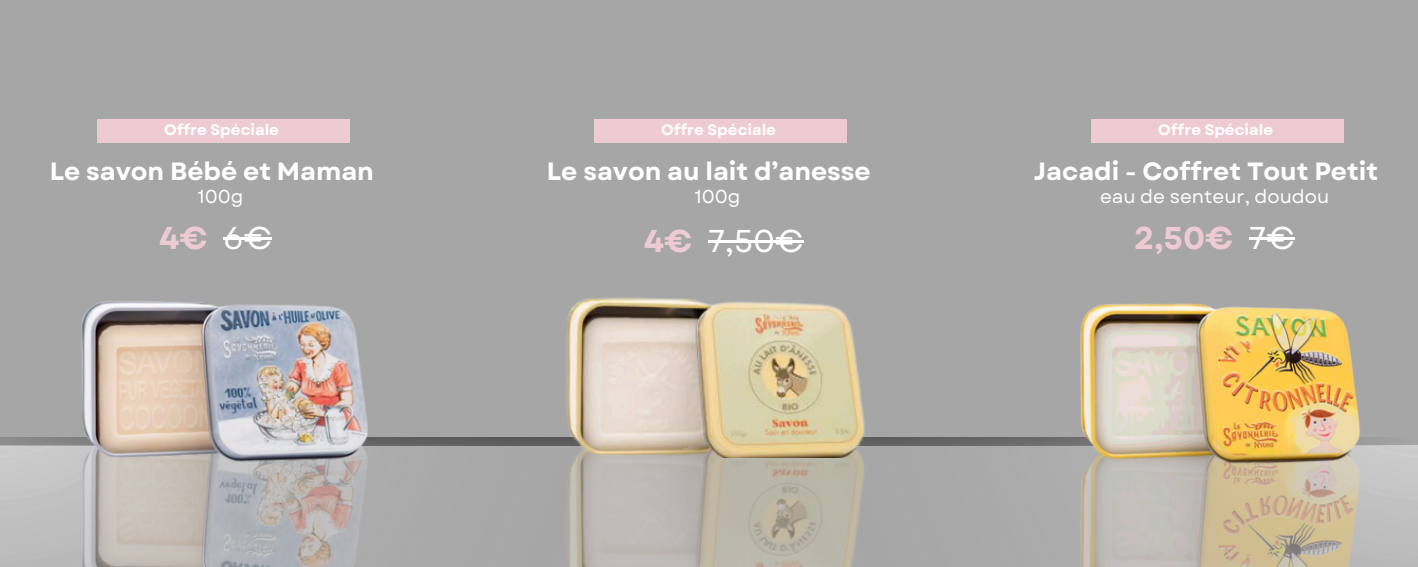
<style>
.page{position:relative;width:1418px;height:567px;background:#a6a6a6}
.page>*{position:absolute;margin:0;border:0;box-sizing:border-box;transform-origin:0 0}
.t1{font:700 31.6px "Garet";color:#eecbd4}
.t2{font:31.6px "Garet";color:#fff}
.t3{font:700 25px "Garet";color:#fff}
.t4{font:18.6px "Garet";color:#fff}
.t5{font:700 15.2px "Garet";color:#fff}
.s1{font-weight:400;color:#fff}
.s2{font-weight:700;color:#eecbd4}
</style>
<div class="page">
<img style="left:0;top:438px;width:1418px;height:129px">
<div style="left:97px;top:119px;width:252px;height:23px;background:#eecbd4"></div>
<div style="left:594px;top:119px;width:252px;height:23px;background:#eecbd4"></div>
<hr style="left:224px;top:238px;width:48px;height:2px;background:#fff">
<hr style="left:708px;top:240px;width:95px;height:3px;background:#fff">
<div style="left:1091px;top:119px;width:252px;height:23px;background:#eecbd4"></div>
<hr style="left:1249px;top:238px;width:46px;height:2px;background:#fff">
<img style="left:60px;top:544px;width:326px;height:23px">
<img style="left:60px;top:301px;width:326px;height:243px">
<img style="left:556px;top:458px;width:335px;height:109px">
<img style="left:556px;top:297px;width:335px;height:161px">
<img style="left:1075px;top:468px;width:290px;height:99px">
<img style="left:1074px;top:303px;width:291px;height:165px">
<h2 class="t5" style="left:164px;top:119px;width:116px">Offre Spéciale</h2>
<h3 class="t5" style="left:661px;top:119px;width:116px">Offre Spéciale</h3>
<h1 class="t5" style="left:1158px;top:119px;width:116px">Offre Spéciale</h1>
<p class="t3" style="left:50px;top:153px;width:326px">Le savon Bébé et Maman</p>
<h3 class="t3" style="left:547px;top:153px;width:325px">Le savon au lait d’anesse</h3>
<p class="t3" style="left:1033px;top:153px;width:346px">Jacadi - Coffret Tout Petit</p>
<h1 class="t4" style="left:197px;top:183px;width:47px">100g</h1>
<h2 class="t4" style="left:694px;top:183px;width:47px">100g</h2>
<h1 class="t4" style="left:1100px;top:183px;width:231px">eau de senteur, doudou</h1>
<h2 class="t1" style="left:159px;top:215px;width:115px">4€ <span class="s1">6€</span></h2>
<h3 class="t2" style="left:644px;top:218px;width:161px"><span class="s2">4€</span> 7,50€</h3>
<p class="t1" style="left:1134px;top:215px;width:162px">2,50€ <span class="s1">7€</span></p>
</div>
